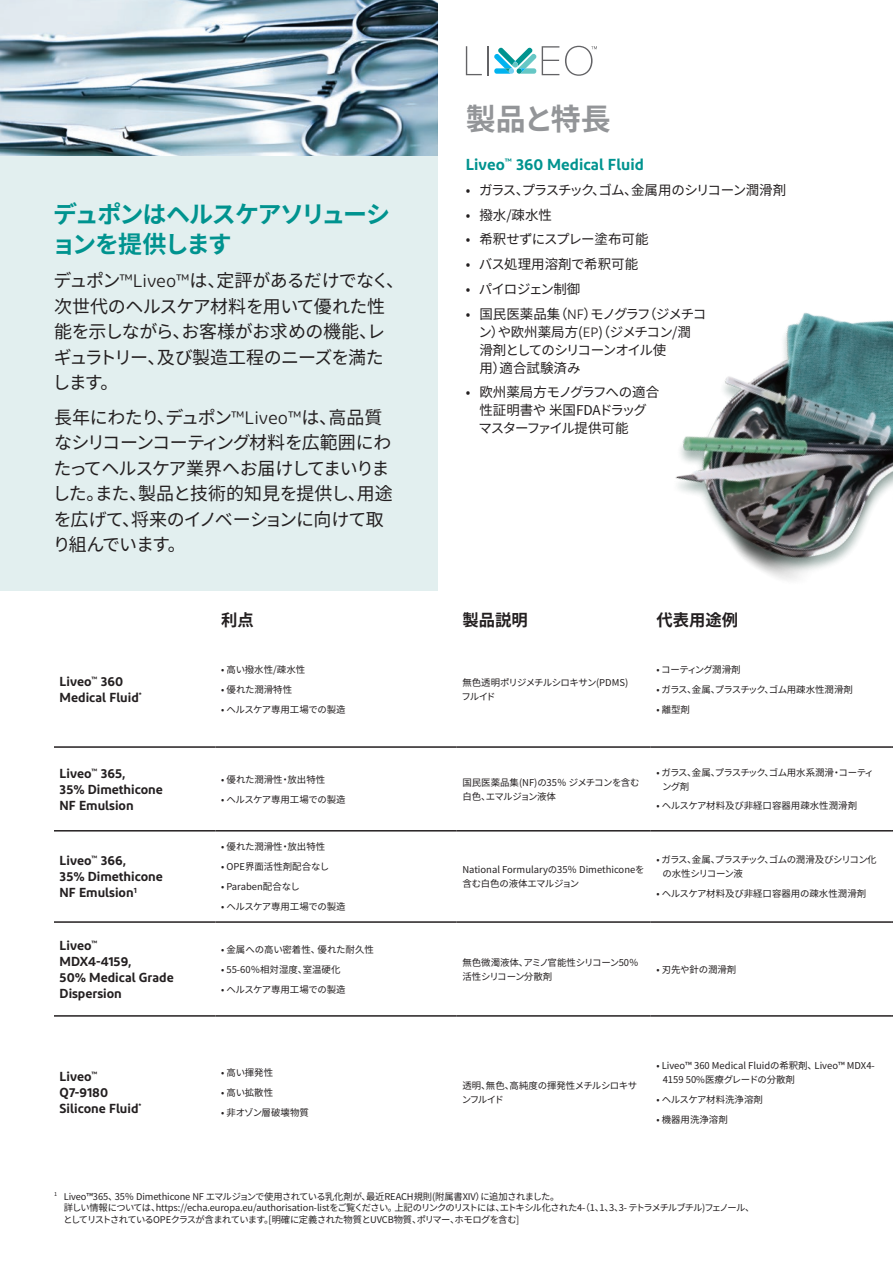
<style>
.page{position:relative;width:893px;height:1263px;background:#fff}
.page>*{position:absolute;margin:0;border:0;box-sizing:border-box;transform-origin:0 0}
.t1{font:700 30px "Noto Sans CJ Kjp";letter-spacing:-.03em;color:#939598}
.t2{font:700 24px/30px "Noto Sans CJ Kjp";letter-spacing:-.06em;color:#00938f}
.t3{font:18px/25.5px "Noto Sans CJ Kjp";letter-spacing:-.04em;color:#231f20}
.t4{font:700 16.35px "Noto Sans CJ Kjp";color:#231f20}
.t5{font:600 15.9px "Diodrum";color:#00938f}
.t6{font:13.5px/18px "Noto Sans CJ Kjp";letter-spacing:-.035em;color:#231f20}
.t7{font:13.5px "Noto Sans CJ Kjp";letter-spacing:-.085em;color:#231f20}
.t8{font:13.5px "Noto Sans CJ Kjp";color:#231f20}
.t9{font:13.5px "Noto Sans CJ Kjp";letter-spacing:-.065em;color:#231f20}
.t10{font:600 13.05px/15.9px "Diodrum";color:#231f20}
.t11{font:9.45px/13.6px "Noto Sans CJ Kjp";color:#231f20}
.t12{font:9.45px "Noto Sans CJ Kjp";letter-spacing:-.035em;color:#231f20}
.t13{font:9.45px/13.6px "Noto Sans CJ Kjp";letter-spacing:-.045em;color:#231f20}
.t14{font:9.45px/13.6px "Noto Sans CJ Kjp";letter-spacing:-.055em;color:#231f20}
.t15{font:9.45px/13.6px "Noto Sans CJ Kjp";letter-spacing:-.02em;color:#231f20}
.t16{font:9.45px/13.6px "Noto Sans CJ Kjp";letter-spacing:-.075em;color:#231f20}
.t17{font:9.45px/13.6px "Noto Sans CJ Kjp";letter-spacing:-.05em;color:#231f20}
.t18{font:9.45px "Noto Sans CJ Kjp";letter-spacing:-.06em;color:#231f20}
.t19{font:9.3px/11.6px "Noto Sans CJ Kjp";letter-spacing:-.035em;color:#231f20}
.s1{font-family:"Diodrum"}
</style>
<div class="page">
<hr style="left:54px;top:1015px;width:161px;height:2px;background:#231f20">
<hr style="left:215px;top:1015px;width:242px;height:2px;background:#231f20">
<hr style="left:457px;top:1015px;width:194px;height:2px;background:#231f20">
<hr style="left:651px;top:1015px;width:241px;height:2px;background:#231f20">
<hr style="left:54px;top:921px;width:161px;height:2px;background:#231f20">
<hr style="left:215px;top:921px;width:242px;height:2px;background:#231f20">
<hr style="left:457px;top:921px;width:194px;height:2px;background:#231f20">
<hr style="left:651px;top:921px;width:241px;height:2px;background:#231f20">
<hr style="left:54px;top:830px;width:161px;height:1px;background:#231f20">
<hr style="left:215px;top:830px;width:242px;height:1px;background:#231f20">
<hr style="left:457px;top:830px;width:194px;height:1px;background:#231f20">
<hr style="left:651px;top:830px;width:241px;height:1px;background:#231f20">
<hr style="left:54px;top:746px;width:161px;height:2px;background:#231f20">
<hr style="left:215px;top:746px;width:242px;height:2px;background:#231f20">
<hr style="left:457px;top:746px;width:194px;height:2px;background:#231f20">
<hr style="left:651px;top:746px;width:241px;height:2px;background:#231f20">
<div style="left:0;top:8px;width:438px;height:583px;background:#e2efef"></div>
<img style="left:0;top:0;width:438px;height:155px">
<img style="left:675px;top:312px;width:218px;height:268px">
<svg style="left:466px;top:46px;width:16px;height:29px"></svg>
<svg style="left:565px;top:46px;width:32px;height:30px"></svg>
<svg style="left:488px;top:46px;width:71px;height:29px"></svg>
<h2 class="t2" style="left:52px;top:199px;width:340px">デュポンはヘルスケアソリューションを提供します</h2>
<h3 class="t3" style="left:53px;top:268px;width:353px">デュポン<span class="s1">™Liveo™</span>は、定評があるだけでなく、次世代のヘルスケア材料を用いて優れた性能を示しながら、お客様がお求めの機能、レギュラトリー、及び製造工程のニーズを満たします。</h3>
<h3 class="t3" style="left:53px;top:405px;width:342px">長年にわたり、デュポン<span class="s1">™Liveo™</span>は、高品質なシリコーンコーティング材料を広範囲にわたってヘルスケア業界へお届けしてまいりました。また、製品と技術的知見を提供し、用途を広げて、将来のイノベーションに向けて取り組んでいます。</h3>
<h1 class="t1" style="left:466px;top:102px;width:147px">製品と特長</h1>
<h3 class="t5" style="left:466px;top:154px;width:179px">Liveo<sup>™</sup> 360 Medical Fluid</h3>
<h3 class="t7" style="left:466px;top:182px;width:322px">• ガラス、プラスチック、ゴム、金属用のシリコーン潤滑剤</h3>
<h3 class="t6" style="left:466px;top:206px;width:88px">• 撥水/疎水性</h3>
<h3 class="t6" style="left:466px;top:231px;width:184px">• 希釈せずにスプレー塗布可能</h3>
<h3 class="t8" style="left:466px;top:257px;width:174px">• バス処理用溶剤で希釈可能</h3>
<h3 class="t9" style="left:466px;top:281px;width:116px">• パイロジェン制御</h3>
<h3 class="t6" style="left:479px;top:305px;width:229px;text-indent:-13px">• 国民医薬品集（<span class="s1">NF</span>）モノグラフ（ジメチコン）や欧州薬局方(<span class="s1">EP</span>)（ジメチコン/潤滑剤としてのシリコーンオイル使<br>用）適合試験済み</h3>
<h3 class="t6" style="left:479px;top:384px;width:182px;text-indent:-13px">• 欧州薬局方モノグラフへの適合性証明書や 米国FDAドラッグマスターファイル提供可能</h3>
<h3 class="t10" style="left:60px;top:673px;width:84px">Liveo<sup>™</sup> 360<br>Medical Fluid<sup>*</sup></h3>
<h3 class="t4" style="left:221px;top:611px;width:34px">利点</h3>
<h3 class="t4" style="left:462px;top:611px;width:67px">製品説明</h3>
<h3 class="t4" style="left:656px;top:611px;width:83px">代表用途例</h3>
<p class="t11" style="left:221px;top:663px;width:86px">• 高い撥水性/疎水性</p>
<p class="t11" style="left:221px;top:683px;width:73px">• 優れた潤滑特性</p>
<p class="t12" style="left:221px;top:704px;width:126px">• ヘルスケア専用工場での製造</p>
<p class="t17" style="left:462px;top:676px;width:168px">無色透明ポリジメチルシロキサン(PDMS)フルイド</p>
<p class="t18" style="left:656px;top:664px;width:86px">• コーティング潤滑剤</p>
<p class="t13" style="left:656px;top:683px;width:198px">• ガラス、金属、プラスチック、ゴム用疎水性潤滑剤</p>
<p class="t11" style="left:656px;top:703px;width:35px">• 離型剤</p>
<h3 class="t10" style="left:60px;top:765px;width:105px">Liveo<sup>™</sup> 365,<br>35% Dimethicone<br>NF Emulsion</h3>
<p class="t11" style="left:221px;top:773px;width:106px">• 優れた潤滑性・放出特性</p>
<p class="t12" style="left:221px;top:794px;width:126px">• ヘルスケア専用工場での製造</p>
<h3 class="t10" style="left:60px;top:852px;width:105px">Liveo<sup>™</sup> 366,<br>35% Dimethicone<br>NF Emulsion<sup>1</sup></h3>
<p class="t11" style="left:221px;top:840px;width:106px">• 優れた潤滑性・放出特性</p>
<p class="t11" style="left:221px;top:860px;width:110px">• OPE界面活性剤配合なし</p>
<p class="t11" style="left:221px;top:880px;width:80px">• Paraben配合なし</p>
<p class="t12" style="left:221px;top:901px;width:126px">• ヘルスケア専用工場での製造</p>
<h3 class="t10" style="left:60px;top:937px;width:116px">Liveo<sup>™<br></sup>MDX4-4159,<br>50% Medical Grade<br>Dispersion</h3>
<p class="t11" style="left:221px;top:943px;width:154px">• 金属への高い密着性、優れた耐久性</p>
<p class="t11" style="left:221px;top:963px;width:121px">• 55-60％相対湿度、室温硬化</p>
<p class="t12" style="left:221px;top:984px;width:126px">• ヘルスケア専用工場での製造</p>
<h3 class="t10" style="left:60px;top:1068px;width:83px">Liveo<sup>™<br></sup>Q7-9180<br>Silicone Fluid<sup>*</sup></h3>
<p class="t11" style="left:221px;top:1066px;width:54px">• 高い揮発性</p>
<p class="t11" style="left:221px;top:1086px;width:54px">• 高い拡散性</p>
<p class="t11" style="left:221px;top:1105px;width:89px">• 非オゾン層破壊物質</p>
<p class="t15" style="left:462px;top:776px;width:179px">国民医薬品集(NF)の35％ ジメチコンを含む白色、エマルジョン液体</p>
<p class="t16" style="left:662px;top:766px;width:213px;text-indent:-6px">• ガラス、金属、プラスチック、ゴム用水系潤滑・コーティング剤</p>
<p class="t11" style="left:656px;top:799px;width:202px">• ヘルスケア材料及び非経口容器用疎水性潤滑剤</p>
<p class="t11" style="left:462px;top:863px;width:184px">National Formularyの35％ Dimethiconeを含む白色の液体エマルジョン</p>
<p class="t14" style="left:663px;top:853px;width:216px;text-indent:-6px">• ガラス、金属、プラスチック、ゴムの潤滑及びシリコン化の水性シリコーン液</p>
<p class="t11" style="left:656px;top:887px;width:211px">• ヘルスケア材料及び非経口容器用の疎水性潤滑剤</p>
<p class="t11" style="left:462px;top:956px;width:178px">無色微濁液体、アミノ官能性シリコーン50％活性シリコーン分散剤</p>
<p class="t11" style="left:656px;top:963px;width:82px">• 刃先や針の潤滑剤</p>
<p class="t13" style="left:462px;top:1079px;width:177px">透明、無色、高純度の揮発性メチルシロキサンフルイド</p>
<p class="t11" style="left:663px;top:1059px;width:214px;text-indent:-6px">• Liveo™ 360 Medical Fluidの希釈剤、Liveo™ MDX4-<br>4159 50%医療グレードの分散剤</p>
<p class="t11" style="left:656px;top:1092px;width:108px">• ヘルスケア材料洗浄溶剤</p>
<p class="t11" style="left:656px;top:1112px;width:73px">• 機器用洗浄溶剤</p>
<p class="t19" style="left:63px;top:1190px;width:692px;text-indent:-9px"><sup>1</sup> Liveo™365、35％ Dimethicone NF エマルジョンで使用されている乳化剤が、最近REACH規則(附属書XIV）に追加されました。<br>詳しい情報については、https://echa.europa.eu/authorisation-listをご覧ください。上記のリンクのリストには、エトキシル化された4-（1、1、3、3- テトラメチルブチル)フェノール、としてリストされているOPEクラスが含まれています。[明確に定義された物質とUVCB物質、ポリマー、ホモログを含む]</p>
</div>
